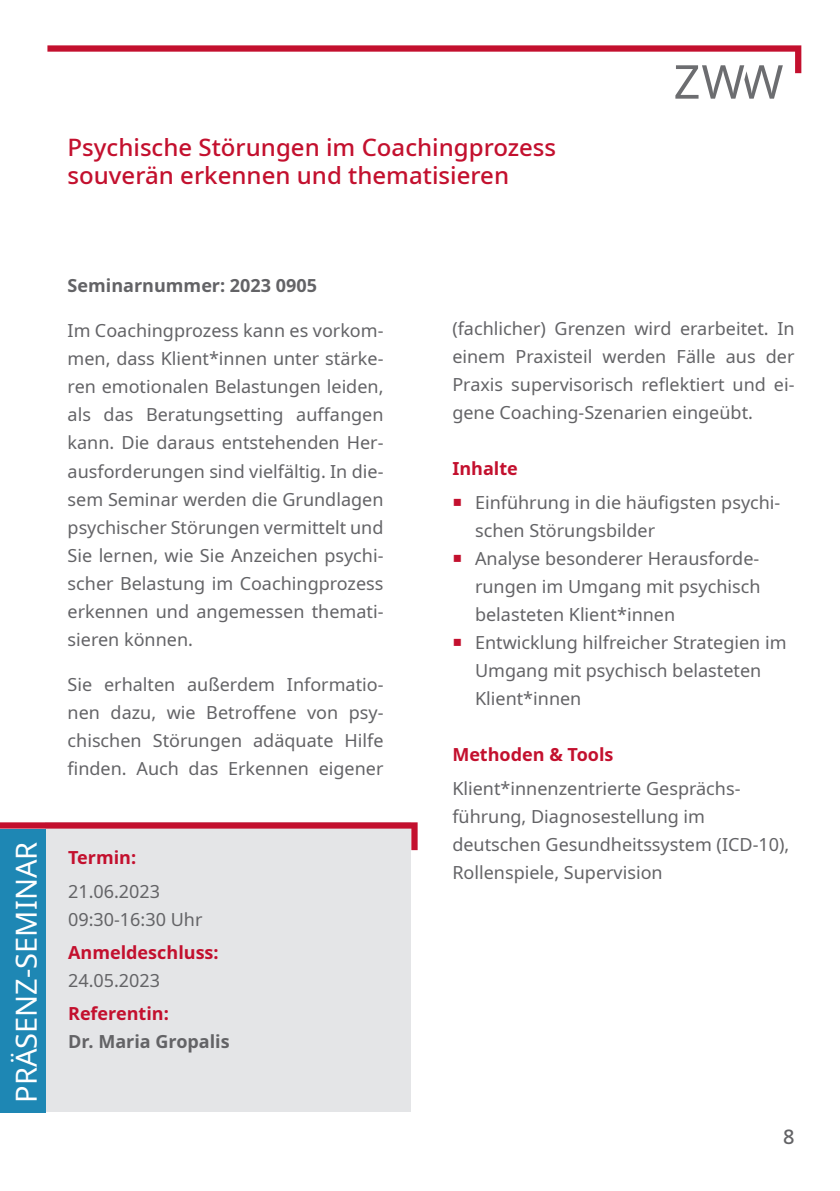
<style>
.page{position:relative;width:840px;height:1191px;background:#fff}
.page>*{position:absolute;margin:0;border:0;box-sizing:border-box;transform-origin:0 0}
.text_anmeldeformular{font:29px "Noto Sans";color:#fff}
.Ü1_-_rot_-_Noto_medi{font:500 24px/28px "Noto Sans";color:#c3102e}
.t1{font:500 20px "Noto Sans";color:#636366}
.Bodytext_-_grau_-_bl{font:18px/28px "Noto Sans";color:#636366;text-align:justify}
.Bodytext_-_grau_-_fl{font:18px/28px "Noto Sans";color:#636366}
.Higtligts_-_rot_-_No{font:700 18px "Noto Sans";color:#c3102e}
.Seminar_NR_-_grau{font:700 18px "Noto Sans";color:#636366}
.Bodytext_-_grau_-_bl-2{font:700 18px "Noto Sans";color:#c3102e}
.Bodytext_-_grau_-_fl-2{font:700 18px "Noto Sans";color:#636366}
</style>
<div class="page">
<svg style="left:47px;top:45px;width:753px;height:54px"></svg>
<div style="left:45px;top:822px;width:365px;height:290px;background:#e4e5e7"></div>
<svg style="left:0;top:822px;width:417px;height:28px"></svg>
<div style="left:0;top:829px;width:45px;height:283px;background:#1e87b4"></div>
<p class="Ü1_-_rot_-_Noto_medi" style="left:68px;top:134px;width:490px">Psychische Störungen im Coachingprozess souverän erkennen und thematisieren</p>
<p class="text_anmeldeformular" style="left:6px;top:1102px;width:262px;rotate:-90deg">PRÄSENZ-SEMINAR</p>
<p class="Seminar_NR_-_grau" style="left:68px;top:273px;width:251px">Seminarnummer: 2023 0905</p>
<p class="Bodytext_-_grau_-_bl" style="left:68px;top:317px;width:317px">Im Coachingprozess kann es vorkom&shy;men, dass Klient*innen unter stärke&shy;ren emotionalen Belastungen leiden, als das Beratungsetting auffangen kann. Die daraus entstehenden Her&shy;ausforderungen sind vielfältig. In die&shy;sem Seminar werden die Grundlagen psychischer Störungen vermittelt und Sie lernen, wie Sie Anzeichen psychi&shy;scher Belastung im Coachingprozess erkennen und angemessen themati&shy;sieren können.</p>
<p class="Bodytext_-_grau_-_bl" style="left:68px;top:670px;width:317px">Sie erhalten außerdem Informatio&shy;nen dazu, wie Betroffene von psy&shy;chischen Störungen adäquate Hilfe finden. Auch das Erkennen eigener</p>
<p class="Higtligts_-_rot_-_No" style="left:68px;top:845px;width:70px">Termin:</p>
<p class="Bodytext_-_grau_-_fl" style="left:68px;top:878px;width:136px">21.06.2023<br>09:30-16:30 Uhr</p>
<p class="Higtligts_-_rot_-_No" style="left:68px;top:940px;width:152px">Anmeldeschluss:</p>
<p class="Bodytext_-_grau_-_fl" style="left:68px;top:967px;width:94px">24.05.2023</p>
<p class="Higtligts_-_rot_-_No" style="left:68px;top:1001px;width:102px">Referentin:</p>
<p class="Bodytext_-_grau_-_fl-2" style="left:68px;top:1028px;width:163px">Dr. Maria Gropalis</p>
<p class="Bodytext_-_grau_-_bl" style="left:452px;top:315px;width:343px">(fachlicher) Grenzen wird erarbeitet. In einem Praxisteil werden Fälle aus der Praxis supervisorisch reflektiert und ei&shy;gene Coaching-Szenarien eingeübt.</p>
<p class="Bodytext_-_grau_-_bl-2" style="left:452px;top:456px;width:67px">Inhalte</p>
<p class="Bodytext_-_grau_-_bl" style="left:475px;top:489px;width:307px">Einführung in die häufigsten psychi&shy;schen Störungsbilder</p>
<p class="Bodytext_-_grau_-_bl" style="left:475px;top:545px;width:287px">Analyse besonderer Herausforde&shy;rungen im Umgang mit psychisch belasteten Klient*innen</p>
<p class="Bodytext_-_grau_-_bl" style="left:475px;top:629px;width:313px;text-align:left">Entwicklung hilfreicher Strategien im<br>Umgang mit psychisch belasteten<br>Klient*innen</p>
<p class="Bodytext_-_grau_-_bl-2" style="left:452px;top:742px;width:162px">Methoden &amp; Tools</p>
<p class="Bodytext_-_grau_-_bl" style="left:452px;top:775px;width:338px;text-align:left">Klient*innenzentrierte Gesprächs&shy;führung, Diagnosestellung im deutschen Gesundheitssystem (ICD-10), Rollenspiele, Supervision</p>
<p class="t1" style="left:782px;top:1123px;width:13px">8</p>
</div>
